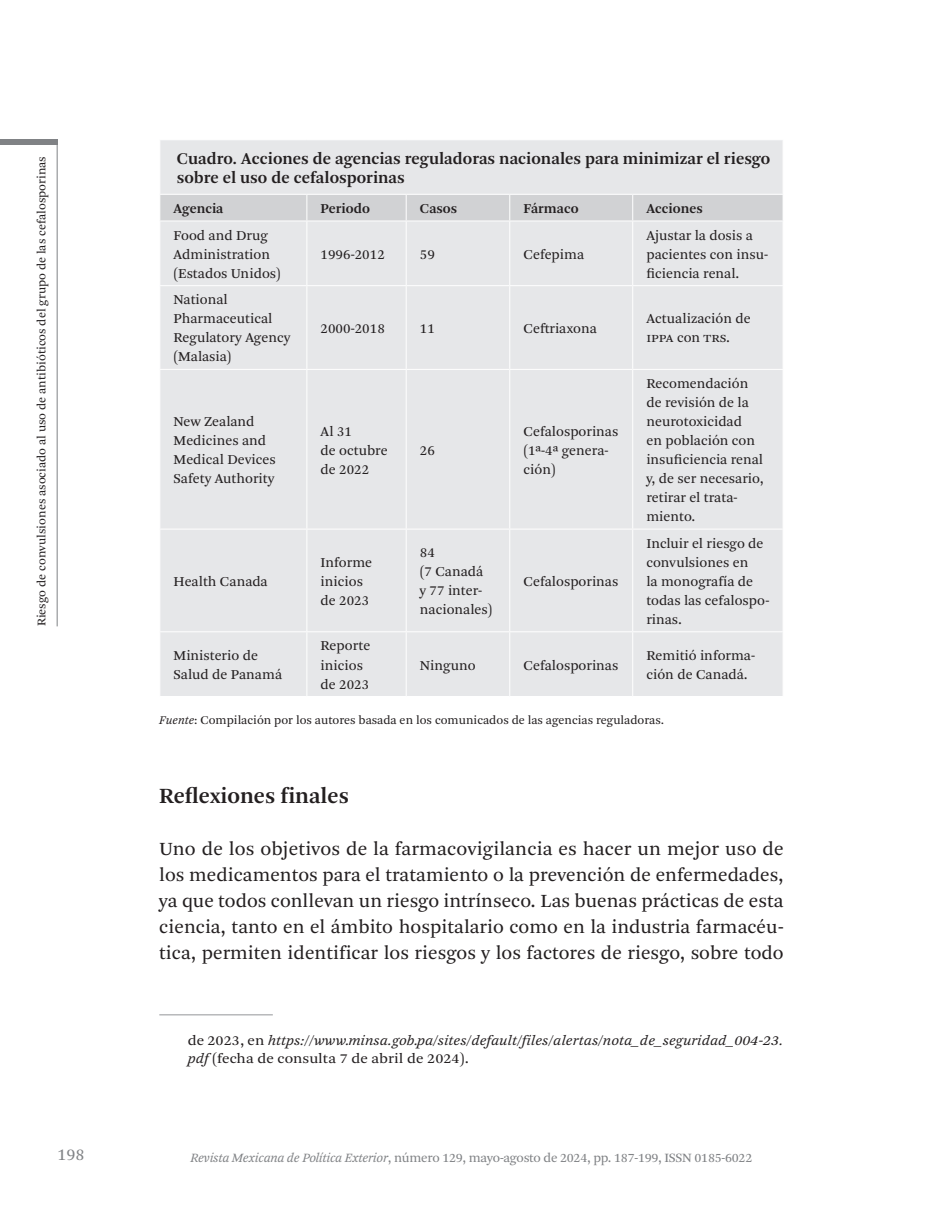
<style>
.page{position:relative;width:937px;height:1219px;background:#fff}
.page>*{position:absolute;margin:0;border:0;box-sizing:border-box;transform-origin:0 0}
.Subtitulos_negritas_txt_gral{font:600 22.8px "Arnhem CYR";color:#231f20}
.Txt_inicio_general{font:19.6px/26px "Arnhem CYR Blond";color:#231f20;text-align:justify}
.Cabeza_de_grafica{font:600 17.2px/19px "Arnhem CYR";color:#231f20}
.t1{font:17.2px "Arnhem CYR Blond";color:#808285}
.Contenido_tabla{font:14.2px/19px "Arnhem CYR Blond";color:#231f20}
.t2{font:italic 14.2px/18.2px "Arnhem CYR Blond";color:#231f20;scale:1.08 1}
.Encabezado_negritas_tabla{font:600 14.2px "Arnhem CYR";color:#231f20}
.t3{font:13.4px "Arnhem CYR Blond";letter-spacing:-.02em;color:#808285}
.Pies_de_foto{font:12.4px "Arnhem CYR Blond";color:#231f20}
.s1{font-style:italic}
.s2{font-style:normal}
</style>
<div class="page">
<div style="left:0;top:139px;width:57px;height:6px;background:#808285"></div>
<hr style="left:57px;top:145px;width:1px;height:481px;background:#808285">
<div style="left:160px;top:140px;width:622px;height:556px;background:#e6e7e9"></div>
<hr style="left:306px;top:221px;width:1px;height:64px;background:#fff">
<hr style="left:405px;top:221px;width:1px;height:64px;background:#fff">
<hr style="left:509px;top:221px;width:1px;height:64px;background:#fff">
<hr style="left:632px;top:221px;width:1px;height:64px;background:#fff">
<hr style="left:159px;top:285px;width:148px;height:1px;background:#fff">
<hr style="left:307px;top:285px;width:99px;height:1px;background:#fff">
<hr style="left:306px;top:286px;width:1px;height:83px;background:#fff">
<hr style="left:406px;top:285px;width:103px;height:1px;background:#fff">
<hr style="left:405px;top:286px;width:1px;height:83px;background:#fff">
<hr style="left:509px;top:285px;width:123px;height:1px;background:#fff">
<hr style="left:509px;top:286px;width:1px;height:83px;background:#fff">
<hr style="left:632px;top:285px;width:151px;height:1px;background:#fff">
<hr style="left:632px;top:286px;width:1px;height:83px;background:#fff">
<hr style="left:159px;top:369px;width:148px;height:1px;background:#fff">
<hr style="left:307px;top:369px;width:99px;height:1px;background:#fff">
<hr style="left:306px;top:370px;width:1px;height:158px;background:#fff">
<hr style="left:406px;top:369px;width:103px;height:1px;background:#fff">
<hr style="left:405px;top:370px;width:1px;height:158px;background:#fff">
<hr style="left:509px;top:369px;width:123px;height:1px;background:#fff">
<hr style="left:509px;top:370px;width:1px;height:158px;background:#fff">
<hr style="left:632px;top:369px;width:151px;height:1px;background:#fff">
<hr style="left:632px;top:370px;width:1px;height:158px;background:#fff">
<hr style="left:159px;top:528px;width:148px;height:1px;background:#fff">
<hr style="left:307px;top:528px;width:99px;height:1px;background:#fff">
<hr style="left:306px;top:529px;width:1px;height:102px;background:#fff">
<hr style="left:406px;top:528px;width:103px;height:1px;background:#fff">
<hr style="left:405px;top:529px;width:1px;height:102px;background:#fff">
<hr style="left:509px;top:528px;width:123px;height:1px;background:#fff">
<hr style="left:509px;top:529px;width:1px;height:102px;background:#fff">
<hr style="left:632px;top:528px;width:151px;height:1px;background:#fff">
<hr style="left:632px;top:529px;width:1px;height:102px;background:#fff">
<hr style="left:159px;top:631px;width:148px;height:1px;background:#fff">
<hr style="left:307px;top:631px;width:99px;height:1px;background:#fff">
<hr style="left:306px;top:632px;width:1px;height:64px;background:#fff">
<hr style="left:406px;top:631px;width:103px;height:1px;background:#fff">
<hr style="left:405px;top:632px;width:1px;height:64px;background:#fff">
<hr style="left:509px;top:631px;width:123px;height:1px;background:#fff">
<hr style="left:509px;top:632px;width:1px;height:64px;background:#fff">
<hr style="left:632px;top:631px;width:151px;height:1px;background:#fff">
<hr style="left:632px;top:632px;width:1px;height:64px;background:#fff">
<div style="left:160px;top:194px;width:623px;height:26px;background:#d1d2d4"></div>
<hr style="left:159px;top:220px;width:148px;height:1px;background:#fff">
<hr style="left:307px;top:220px;width:99px;height:1px;background:#fff">
<hr style="left:406px;top:220px;width:103px;height:1px;background:#fff">
<hr style="left:509px;top:220px;width:123px;height:1px;background:#fff">
<hr style="left:632px;top:220px;width:151px;height:1px;background:#fff">
<hr style="left:159px;top:1014px;width:114px;height:1px;background:#939598">
<p class="Pies_de_foto" style="left:34px;top:626px;width:471px;rotate:-90deg">Riesgo de convulsiones asociado al uso de antibióticos del grupo de las cefalosporinas</p>
<p class="Cabeza_de_grafica" style="left:177px;top:149px;width:594px">Cuadro. Acciones de agencias reguladoras nacionales para minimizar el riesgo sobre el uso de cefalosporinas</p>
<p class="Encabezado_negritas_tabla" style="left:173px;top:199px;width:51px">Agencia</p>
<p class="Encabezado_negritas_tabla" style="left:320px;top:199px;width:51px">Periodo</p>
<p class="Encabezado_negritas_tabla" style="left:419px;top:199px;width:39px">Casos</p>
<p class="Encabezado_negritas_tabla" style="left:523px;top:199px;width:57px">Fármaco</p>
<p class="Encabezado_negritas_tabla" style="left:646px;top:199px;width:58px">Acciones</p>
<p class="Contenido_tabla" style="left:173px;top:226px;width:109px">Food and Drug<br>Administration (Estados Unidos)</p>
<p class="Contenido_tabla" style="left:646px;top:226px;width:123px">Ajustar la dosis a pacientes con insu&shy;ficiencia renal.</p>
<p class="Contenido_tabla" style="left:320px;top:245px;width:66px">1996-2012</p>
<p class="Contenido_tabla" style="left:419px;top:245px;width:17px">59</p>
<p class="Contenido_tabla" style="left:523px;top:245px;width:62px">Cefepima</p>
<p class="Contenido_tabla" style="left:173px;top:290px;width:118px">National<br>Pharmaceutical<br>Regulatory Agency (Malasia)</p>
<p class="Contenido_tabla" style="left:320px;top:319px;width:66px">2000-2018</p>
<p class="Contenido_tabla" style="left:419px;top:319px;width:17px">11</p>
<p class="Contenido_tabla" style="left:523px;top:319px;width:75px">Ceftriaxona</p>
<p class="Contenido_tabla" style="left:646px;top:309px;width:106px">Actualización de<br>IPPA con TRS.</p>
<p class="Contenido_tabla" style="left:646px;top:374px;width:119px">Recomendación de revisión de la neurotoxicidad<br>en población con insuficiencia renal y, de ser necesario, retirar el trata&shy;miento.</p>
<p class="Contenido_tabla" style="left:173px;top:412px;width:104px">New Zealand<br>Medicines and<br>Medical Devices<br>Safety Authority</p>
<p class="Contenido_tabla" style="left:320px;top:422px;width:69px">Al 31<br>de octubre de 2022</p>
<p class="Contenido_tabla" style="left:523px;top:422px;width:96px">Cefalosporinas (1ª-4ª genera&shy;ción)</p>
<p class="Contenido_tabla" style="left:419px;top:441px;width:17px">26</p>
<p class="Contenido_tabla" style="left:646px;top:534px;width:124px">Incluir el riesgo de convulsiones en<br>la monografía de todas las cefalospo&shy;rinas.</p>
<p class="Contenido_tabla" style="left:419px;top:543px;width:17px">84</p>
<p class="Contenido_tabla" style="left:419px;top:562px;width:74px">(7 Canadá y 77 inter&shy;nacionales)</p>
<p class="Contenido_tabla" style="left:523px;top:572px;width:96px">Cefalosporinas</p>
<p class="Contenido_tabla" style="left:320px;top:553px;width:53px">Informe inicios de 2023</p>
<p class="Contenido_tabla" style="left:173px;top:572px;width:96px">Health Canada</p>
<p class="Contenido_tabla" style="left:173px;top:646px;width:110px">Ministerio de<br>Salud de Panamá</p>
<p class="Contenido_tabla" style="left:320px;top:637px;width:51px">Reporte inicios de 2023</p>
<p class="Contenido_tabla" style="left:419px;top:656px;width:57px">Ninguno</p>
<p class="Contenido_tabla" style="left:523px;top:656px;width:96px">Cefalosporinas</p>
<p class="Contenido_tabla" style="left:646px;top:646px;width:110px">Remitió informa&shy;ción de Canadá.</p>
<p class="Pies_de_foto" style="left:159px;top:712px;width:506px"><span class="s1">Fuente</span>: Compilación por los autores basada en los comunicados de las agencias reguladoras.</p>
<p class="Subtitulos_negritas_txt_gral" style="left:159px;top:781px;width:191px">Reflexiones finales</p>
<p class="Txt_inicio_general" style="left:159px;top:836px;width:625px">Uno de los objetivos de la farmacovigilancia es hacer un mejor uso de los medicamentos para el tratamiento o la prevención de enfermedades, ya que todos conllevan un riesgo intrínseco. Las buenas prácticas de esta ciencia, tanto en el ámbito hospitalario como en la industria farmacéu&shy;tica, permiten identificar los riesgos y los factores de riesgo, sobre todo</p>
<p class="t2" style="left:187px;top:1031px;width:553px"><span class="s2">de 2023, en</span> https://www.minsa.gob.pa/sites/default/files/alertas/nota_de_seguridad_004-23. pdf <span class="s2">(fecha de consulta 7 de abril de 2024).</span></p>
<p class="t1" style="left:57px;top:1143px;width:29px">198</p>
<p class="t3" style="left:190px;top:1148px;width:563px"><span class="s1">Revista Mexicana de Política Exterior</span>, número 129, mayo-agosto de 2024, pp. 187-199, ISSN 0185-6022</p>
</div>
